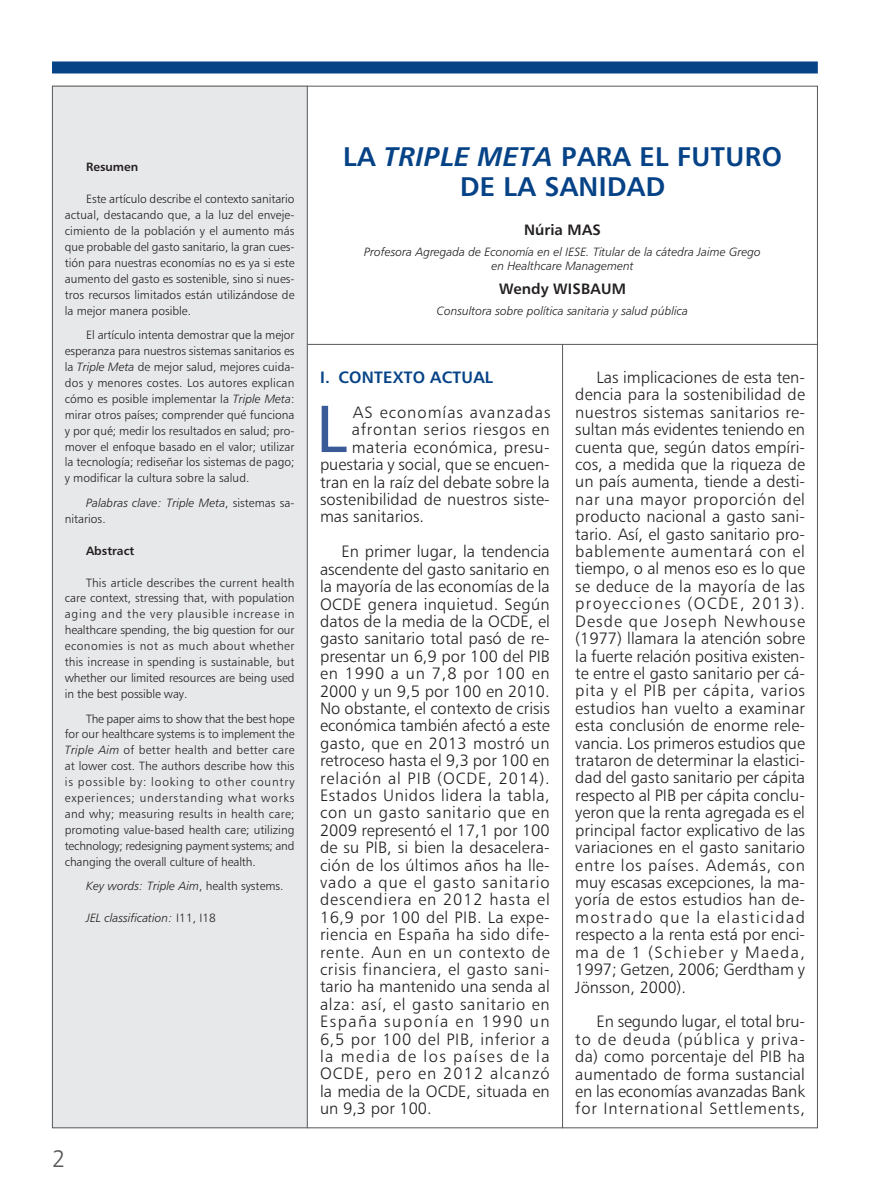
<style>
.page{position:relative;width:894px;height:1191px;background:#fff}
.page>*{position:absolute;margin:0;border:0;box-sizing:border-box;transform-origin:0 0}
.t1{font:66.6px "Humanist 777 BT Roman B";color:#3b5a98}
.t2{font:27px/30px "Humanist 777 BT Bold B";letter-spacing:.015em;color:#054286;text-align:center}
.t3{font:24px "Humanist 777 BT Light B";color:#57585a}
.t4{font:16.5px/17.4px "Humanist 777 BT Light B";letter-spacing:.01em;color:#231f20;text-align:justify}
.t5{font:16.5px "Humanist 777 BT Light B";letter-spacing:.04em;color:#231f20}
.t6{font:16.5px "Humanist 777 BT Light B";letter-spacing:.06em;color:#231f20}
.t7{font:16.5px "Humanist 777 BT Bold B";letter-spacing:.015em;color:#054286}
.t8{font:15px "Humanist 777 BT Bold B";letter-spacing:.01em;color:#231f20}
.t9{font:12px/15.9px "Humanist 777 BT Light B";color:#231f20;text-align:justify}
.t10{font:12px/14.4px "Humanist 777 BT Light Italic B";color:#231f20;text-align:center}
.t11{font:12px "Humanist 777 BT Bold B";color:#231f20}
.s1{font-family:"Humanist 777 BT Light Italic B"}
.s2{font-family:"Humanist 777 BT Light B"}
.s3{font-family:"Humanist 777 BT Bold Italic B"}
</style>
<div class="page">
<div style="left:52px;top:86px;width:255px;height:1041px;background:#e7e8e9"></div>
<div style="left:52px;top:61px;width:765px;height:12px;background:#054286"></div>
<hr style="left:307px;top:86px;width:1px;height:1041px;background:#57585a">
<hr style="left:562px;top:344px;width:1px;height:783px;background:#57585a">
<hr style="left:307px;top:344px;width:510px;height:1px;background:#57585a">
<p class="t11" style="left:86px;top:162px;width:54px">Resumen</p>
<p class="t9" style="left:65px;top:192px;width:231px;text-indent:21px">Este artículo describe el contexto sanitario actual, destacando que, a la luz del enveje - cimiento de la población y el aumento más que probable del gasto sanitario, la gran cues&shy;tión para nuestras economías no es ya si este aumento del gasto es sostenible, sino si nues&shy;tros recursos limitados están utilizándose de la mejor manera posible.</p>
<p class="t9" style="left:65px;top:328px;width:231px;text-indent:21px">El artículo intenta demostrar que la mejor esperanza para nuestros sistemas sanitarios es la <span class="s1">Triple Meta</span> de mejor salud, mejores cuida&shy;dos y menores costes. Los autores explican cómo es posible implementar la <span class="s1">Triple Meta</span>: mirar otros países; comprender qué funciona y por qué; medir los resultados en salud; pro&shy;mover el enfoque basado en el valor; utilizar la tecnología; rediseñar los sistemas de pago; y modificar la cultura sobre la salud.</p>
<p class="t10" style="left:86px;top:496px;width:210px">Palabras clave: Triple Meta<span class="s2">, sistemas sa-</span></p>
<p class="t9" style="left:65px;top:511px;width:42px">nitarios.</p>
<p class="t11" style="left:86px;top:545px;width:50px">Abstract</p>
<p class="t9" style="left:65px;top:575px;width:231px;text-indent:21px">This article describes the current health care context, stressing that, with population aging and the very plausible increase in healthcare spending, the big question for our economies is not as much about whether this increase in spending is sustainable, but whether our limited resources are being used in the best possible way.</p>
<p class="t9" style="left:65px;top:711px;width:231px;text-indent:21px">The paper aims to show that the best hope for our healthcare systems is to implement the <span class="s1">Triple Aim</span> of better health and better care at lower cost. The authors describe how this is possible by: looking to other country experiences; understanding what works and why; measuring results in health care; promoting value-based health care; utilizing technology; redesigning payment systems; and changing the overall culture of health.</p>
<p class="t10" style="left:86px;top:879px;width:199px">Key words: Triple Aim<span class="s2">, health systems.</span></p>
<p class="t10" style="left:86px;top:911px;width:131px">JEL classification: <span class="s2">I11, I18</span></p>
<h3 class="t3" style="left:52px;top:1149px;width:15px">2</h3>
<h2 class="t2" style="left:343px;top:143px;width:440px">LA <span class="s3">TRIPLE META</span> PARA EL FUTURO<br>DE LA SANIDAD</h2>
<p class="t8" style="left:524px;top:223px;width:78px">Núria MAS</p>
<p class="t10" style="left:364px;top:245px;width:398px">Profesora Agregada de Economía en el IESE. Titular de la cátedra Jaime Grego en Healthcare Management</p>
<p class="t8" style="left:499px;top:283px;width:128px">Wendy WISBAUM</p>
<p class="t10" style="left:437px;top:304px;width:253px">Consultora sobre política sanitaria y salud pública</p>
<p class="t7" style="left:320px;top:371px;width:174px">I. CONTEXTO ACTUAL</p>
<p class="t6" style="left:353px;top:405px;width:199px">AS economías avanzadas</p>
<p class="t5" style="left:352px;top:423px;width:199px">afrontan serios riesgos en</p>
<p class="t4" style="left:352px;top:440px;width:199px">materia económica, presu-</p>
<p class="t4" style="left:320px;top:457px;width:231px">puestaria y social, que se encuen-</p>
<p class="t4" style="left:320px;top:474px;width:231px">tran en la raíz del debate sobre la</p>
<p class="t4" style="left:320px;top:492px;width:231px">sostenibilidad de nuestros siste-</p>
<p class="t4" style="left:320px;top:509px;width:106px">mas sanitarios.</p>
<p class="t4" style="left:320px;top:544px;width:231px;text-indent:21px">En primer lugar, la tendencia ascendente del gasto sanitario en la mayoría de las economías de la OCDE genera inquietud. Según datos de la media de la OCDE, el gasto sanitario total pasó de re&shy;presentar un 6,9 por 100 del PIB en 1990 a un 7,8 por 100 en 2000 y un 9,5 por 100 en 2010.<br>No obstante, el contexto de crisis económica también afectó a este gasto, que en 2013 mostró un retroceso hasta el 9,3 por 100 en relación al PIB (OCDE, 2014).<br>Estados Unidos lidera la tabla, con un gasto sanitario que en 2009 representó el 17,1 por 100 de su PIB, si bien la desacelera&shy;ción de los últimos años ha lle - vado a que el gasto sanitario descendiera en 2012 hasta el 16,9 por 100 del PIB. La expe&shy;riencia en España ha sido dife - rente. Aun en un con texto de crisis financiera, el gasto sani&shy;tario ha mantenido una senda al alza: así, el gasto sani tario en España suponía en 1990 un 6,5 por 100 del PIB, inferior a la media de los países de la OCDE, pero en 2012 alcanzó la media de la OCDE, situada en un 9,3 por 100.</p>
<h1 class="t1" style="left:316px;top:387px;width:32px">L</h1>
<p class="t4" style="left:575px;top:370px;width:231px;text-indent:21px">Las implicaciones de esta ten&shy;dencia para la sostenibilidad de nuestros sistemas sanitarios re&shy;sultan más evidentes teniendo en cuenta que, según datos empíri&shy;cos, a medida que la riqueza de un país aumenta, tiende a desti&shy;nar una mayor proporción del producto nacional a gasto sani&shy;tario. Así, el gasto sanitario pro&shy;bablemente aumentará con el tiempo, o al menos eso es lo que se deduce de la mayoría de las proyecciones (OCDE, 2013).<br>Desde que Joseph Newhouse (1977) llamara la atención sobre la fuerte relación positiva existen&shy;te entre el gasto sanitario per cá&shy;pita y el PIB per cápita, varios estudios han vuelto a examinar esta conclusión de enorme rele&shy;vancia. Los primeros estudios que trataron de determinar la elastici&shy;dad del gasto sanitario per cápita respecto al PIB per cápita conclu&shy;yeron que la renta agregada es el principal factor explicativo de las variaciones en el gasto sanitario entre los países. Además, con muy escasas excepciones, la ma&shy;yoría de estos estudios han de&shy;mostrado que la elasticidad respecto a la renta está por enci&shy;ma de 1 (Schieber y Maeda, 1997; Getzen, 2006; Gerdtham y Jönsson, 2000).</p>
<p class="t4" style="left:575px;top:1014px;width:231px;text-indent:21px">En segundo lugar, el total bru - to de deuda (pública y priva - da) como porcentaje del PIB ha aumentado de forma sustancial en las economías avanzadas Bank for International Settlements,</p>
</div>
